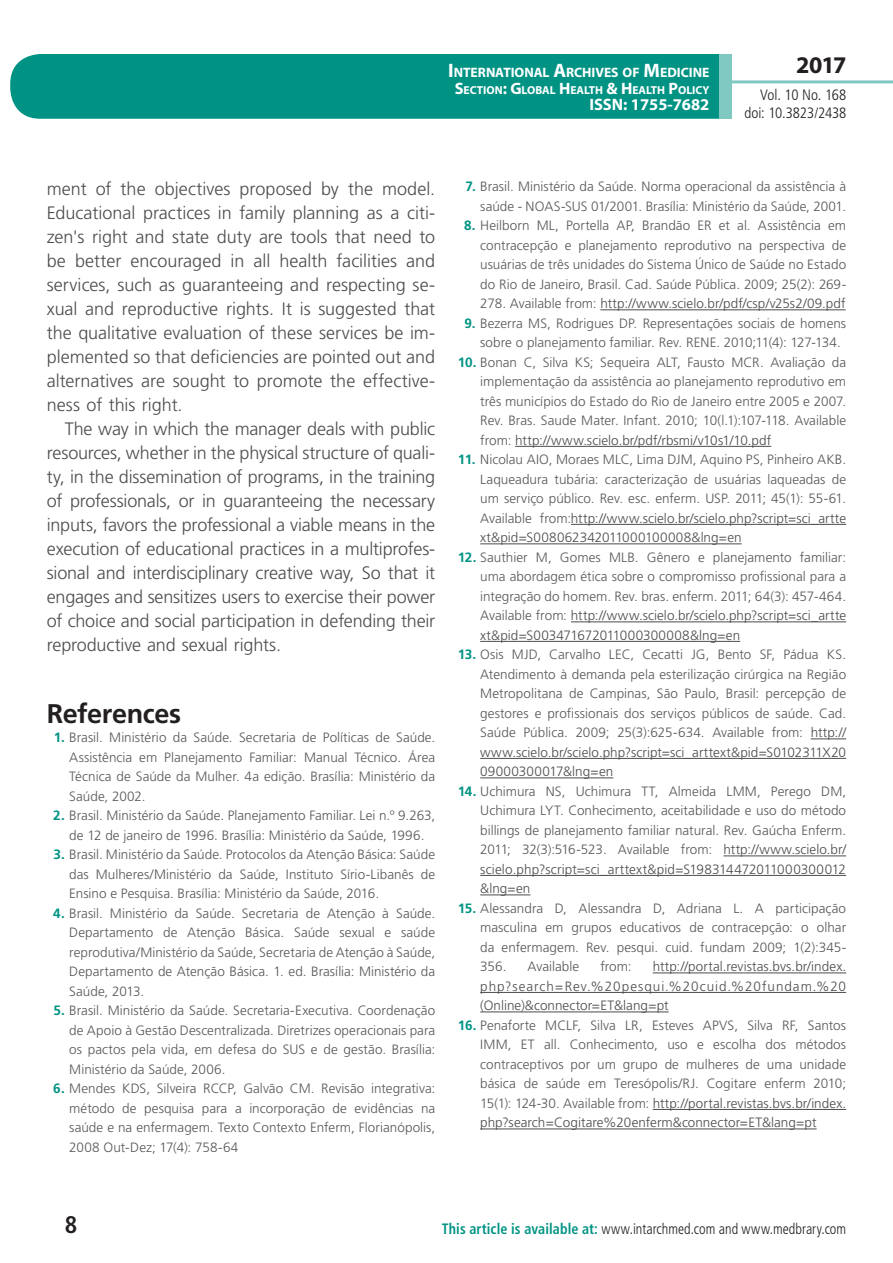
<style>
.page{position:relative;width:893px;height:1263px;background:#fff}
.page>*{position:absolute;margin:0;border:0;box-sizing:border-box;transform-origin:0 0}
.t1{font:700 27px "Frutiger LT Std";letter-spacing:-.015em;color:#231f20}
.t2{font:700 24px "Myriad Pro";color:#231f20}
.t3{font:700 condensed 24px "Frutiger LT Std";color:#231f20}
.t4{font:300 18px/24px "Frutiger LT Std";letter-spacing:-.005em;color:#4b4c4d;text-align:justify}
.t5{font:700 16.5px "Myriad Pro";color:#fff}
.t6{font:300 condensed 15px "Frutiger LT Std";color:#231f20;scale:.94 1}
.t7{font:300 condensed 15px/18px "Frutiger LT Std";color:#231f20;text-align:right}
.t8{font:700 13.65px "Myriad Pro";letter-spacing:-.005em;color:#fff}
.t9{font:300 13.5px/19.5px "Frutiger LT Std";color:#57585a;text-align:justify}
.t10{font:300 13.5px/19.5px "Frutiger LT Std";letter-spacing:.055em;color:#4b4c4d;text-align:justify}
.t11{font:700 11.55px "Myriad Pro";color:#fff}
.s1{font-size:19.5px}
.s2{font-size:16.5px}
.s3{font-weight:700;color:#009384}
.s4{color:#4b4c4d}
</style>
<div class="page">
<div style="left:10px;top:54px;width:775px;height:65px;background:#009384;border-radius:30px"></div>
<div style="left:732px;top:0;width:161px;height:157px;background:#fff"></div>
<hr style="left:730px;top:80px;width:163px;height:3px;background:#80c9c2">
<div style="left:719px;top:54px;width:13px;height:65px;background:#80c9c2"></div>
<hr style="left:600px;top:309px;width:246px;height:1px;background:#4b4c4d">
<hr style="left:515px;top:446px;width:256px;height:1px;background:#4b4c4d">
<hr style="left:571px;top:524px;width:275px;height:1px;background:#4b4c4d">
<hr style="left:480px;top:543px;width:262px;height:1px;background:#4b4c4d">
<hr style="left:571px;top:621px;width:275px;height:1px;background:#4b4c4d">
<hr style="left:480px;top:641px;width:260px;height:1px;background:#4b4c4d">
<hr style="left:811px;top:738px;width:35px;height:1px;background:#4b4c4d">
<hr style="left:480px;top:758px;width:366px;height:1px;background:#4b4c4d">
<hr style="left:480px;top:777px;width:133px;height:1px;background:#4b4c4d">
<hr style="left:723px;top:855px;width:123px;height:1px;background:#4b4c4d">
<hr style="left:480px;top:875px;width:366px;height:1px;background:#4b4c4d">
<hr style="left:480px;top:894px;width:50px;height:1px;background:#4b4c4d">
<hr style="left:653px;top:972px;width:193px;height:1px;background:#4b4c4d">
<hr style="left:480px;top:992px;width:366px;height:1px;background:#4b4c4d">
<hr style="left:480px;top:1011px;width:189px;height:1px;background:#4b4c4d">
<hr style="left:653px;top:1109px;width:193px;height:1px;background:#4b4c4d">
<hr style="left:480px;top:1128px;width:337px;height:1px;background:#4b4c4d">
<p class="t8" style="left:448px;top:64px;width:263px"><span class="s1">I</span>NTERNATIONAL <span class="s1">A</span>RCHIVES OF <span class="s1">M</span>EDICINE</p>
<p class="t11" style="left:455px;top:82px;width:256px"><span class="s2">S</span>ECTION<span class="s2">: G</span>LOBAL <span class="s2">H</span> EALTH <span class="s2">&amp; H</span> EALTH <span class="s2">P</span>OLICY</p>
<p class="t5" style="left:589px;top:94px;width:122px">ISSN: 1755-7682</p>
<h2 class="t2" style="left:796px;top:49px;width:52px">2017</h2>
<p class="t7" style="left:744px;top:86px;width:103px">Vol. 10 No. 168 doi: 10.3823/2438</p>
<p class="t4" style="left:47px;top:177px;width:390px">ment of the objectives proposed by the model.<br>Educational practices in family planning as a citi&shy;zen's right and state duty are tools that need to be better encouraged in all health facilities and services, such as guaranteeing and respecting se&shy;xual and reproductive rights. It is suggested that the qualitative evaluation of these services be im&shy;plemented so that deficiencies are pointed out and alternatives are sought to promote the effective&shy;ness of this right.</p>
<p class="t4" style="left:47px;top:417px;width:390px;text-indent:18px">The way in which the manager deals with public resources, whether in the physical structure of quali&shy;ty, in the dissemination of programs, in the training of professionals, or in guaranteeing the necessary inputs, favors the professional a viable means in the execution of educational practices in a multiprofes&shy;sional and interdisciplinary creative way, So that it engages and sensitizes users to exercise their power of choice and social participation in defending their reproductive and sexual rights.</p>
<h1 class="t1" style="left:47px;top:698px;width:136px">References</h1>
<p class="t9" style="left:69px;top:728px;width:367px;text-indent:-16px"><span class="s3">1.</span> Brasil. Ministério da Saúde. Secretaria de Políticas de Saúde.<br>Assistência em Planejamento Familiar: Manual Técnico. Área Técnica de Saúde da Mulher. 4a edição. Brasília: Ministério da Saúde, 2002.</p>
<p class="t9" style="left:53px;top:806px;width:384px;text-align:center"><span class="s3">2.</span> Brasil. Ministério da Saúde. Planejamento Familiar. Lei n.º 9.263, de 12 de janeiro de 1996. Brasília: Ministério da Saúde, 1996.</p>
<p class="t9" style="left:69px;top:845px;width:367px;text-indent:-16px"><span class="s3">3.</span> Brasil. Ministério da Saúde. Protocolos da Atenção Básica: Saúde das Mulheres/Ministério da Saúde, Instituto Sírio-Libanês de Ensino e Pesquisa. Brasília: Ministério da Saúde, 2016.</p>
<p class="t9" style="left:69px;top:904px;width:367px;text-indent:-16px"><span class="s3">4.</span> Brasil. Ministério da Saúde. Secretaria de Atenção à Saúde.<br>Departamento de Atenção Básica. Saúde sexual e saúde reprodutiva/Ministério da Saúde, Secretaria de Atenção à Saúde, Departamento de Atenção Básica. 1. ed. Brasília: Ministério da Saúde, 2013.</p>
<p class="t9" style="left:69px;top:1001px;width:367px;text-indent:-16px"><span class="s3">5.</span> Brasil. Ministério da Saúde. Secretaria-Executiva. Coordenação de Apoio à Gestão Descentralizada. Diretrizes operacionais para os pactos pela vida, em defesa do SUS e de gestão. Brasília:<br>Ministério da Saúde, 2006.</p>
<p class="t9" style="left:69px;top:1079px;width:367px;text-indent:-16px"><span class="s3">6.</span> Mendes KDS, Silveira RCCP, Galvão CM. Revisão integrativa: método de pesquisa para a incorporação de evidências na saúde e na enfermagem. Texto Contexto Enferm, Florianópolis, 2008 Out-Dez; 17(4): 758-64</p>
<p class="t9" style="left:465px;top:177px;width:382px;text-align:right"><span class="s3">7.</span> Brasil. Ministério da Saúde. Norma operacional da assistência à saúde - NOAS-SUS 01/2001. Brasília: Ministério da Saúde, 2001.</p>
<p class="t9" style="left:480px;top:216px;width:367px;text-indent:-16px"><span class="s3">8.</span> Heilborn ML, Portella AP, Brandão ER et al. Assistência em contracepção e planejamento reprodutivo na perspectiva de usuárias de três unidades do Sistema Único de Saúde no Estado do Rio de Janeiro, Brasil. Cad. Saúde Pública. 2009; 25(2): 269- 278. Available from: <span class="s4">http://www.scielo.br/pdf/csp/v25s2/09.pdf</span></p>
<p class="t9" style="left:480px;top:314px;width:367px;text-indent:-16px"><span class="s3">9.</span> Bezerra MS, Rodrigues DP. Representações sociais de homens sobre o planejamento familiar. Rev. RENE. 2010;11(4): 127-134.</p>
<p class="t9" style="left:480px;top:353px;width:367px;text-indent:-23px"><span class="s3">10.</span> Bonan C, Silva KS; Sequeira ALT, Fausto MCR. Avaliação da implementação da assistência ao planejamento reprodutivo em três municípios do Estado do Rio de Janeiro entre 2005 e 2007.<br>Rev. Bras. Saude Mater. Infant. 2010; 10(l.1):107-118. Available from: <span class="s4">http://www.scielo.br/pdf/rbsmi/v10s1/10.pdf</span></p>
<p class="t9" style="left:480px;top:450px;width:367px;text-indent:-22px"><span class="s3">11.</span> Nicolau AIO, Moraes MLC, Lima DJM, Aquino PS, Pinheiro AKB.<br>Laqueadura tubária: caracterização de usuárias laqueadas de um serviço público. Rev. esc. enferm. USP. 2011; 45(1): 55-61.<br>Available from:<span class="s4">http://www.scielo.br/scielo.php?script=sci_artte xt&amp;pid=S008062342011000100008&amp;lng=en</span></p>
<p class="t9" style="left:480px;top:548px;width:367px;text-indent:-23px"><span class="s3">12.</span> Sauthier M, Gomes MLB. Gênero e planejamento familiar: uma abordagem ética sobre o compromisso profissional para a integração do homem. Rev. bras. enferm. 2011; 64(3): 457-464.<br>Available from: <span class="s4">http://www.scielo.br/scielo.php?script=sci_artte xt&amp;pid=S003471672011000300008&amp;lng=en</span></p>
<p class="t9" style="left:480px;top:645px;width:367px;text-indent:-22px"><span class="s3">13.</span> Osis MJD, Carvalho LEC, Cecatti JG, Bento SF, Pádua KS.<br>Atendimento à demanda pela esterilização cirúrgica na Região Metropolitana de Campinas, São Paulo, Brasil: percepção de gestores e profissionais dos serviços públicos de saúde. Cad.<br>Saúde Pública. 2009; 25(3):625-634. Available from: <span class="s4">http:// www.scielo.br/scielo.php?script=sci_arttext&amp;pid=S0102311X20<br>09000300017&amp;lng=en</span></p>
<p class="t9" style="left:480px;top:782px;width:367px;text-indent:-23px"><span class="s3">14.</span> Uchimura NS, Uchimura TT, Almeida LMM, Perego DM, Uchimura LYT. Conhecimento, aceitabilidade e uso do método billings de planejamento familiar natural. Rev. Gaúcha Enferm.<br>2011; 32(3):516-523. Available from: <span class="s4">http://www.scielo.br/ scielo.php?script=sci_arttext&amp;pid=S198314472011000300012 &amp;lng=en</span></p>
<p class="t9" style="left:480px;top:899px;width:367px;text-indent:-23px"><span class="s3">15.</span> Alessandra D, Alessandra D, Adriana L. A participação masculina em grupos educativos de contracepção: o olhar da enfermagem. Rev. pesqui. cuid. fundam 2009; 1(2):345- 356.</p>
<p class="t9" style="left:527px;top:957px;width:53px">Available</p>
<p class="t9" style="left:600px;top:957px;width:33px">from:</p>
<p class="t10" style="left:480px;top:957px;width:367px;text-indent:172px">http://portal.revistas.bvs.br/index. php?search=Rev.%20pesqui.%20cuid.%20fundam.%20 (Online)&amp;connector=ET&amp;lang=pt</p>
<p class="t9" style="left:480px;top:1015px;width:367px;text-indent:-23px"><span class="s3">16.</span> Penaforte MCLF, Silva LR, Esteves APVS, Silva RF, Santos IMM, ET all. Conhecimento, uso e escolha dos métodos contraceptivos por um grupo de mulheres de uma unidade básica de saúde em Teresópolis/RJ. Cogitare enferm 2010; 15(1): 124-30. Available from: <span class="s4">http://portal.revistas.bvs.br/index. php?search=Cogitare%20enferm&amp;connector=ET&amp;lang=pt</span></p>
<h2 class="t3" style="left:65px;top:1210px;width:14px">8</h2>
<p class="t6" style="left:442px;top:1220px;width:432px"><span class="s3">This article is available at:</span> www.intarchmed.com and www.medbrary.com</p>
</div>
